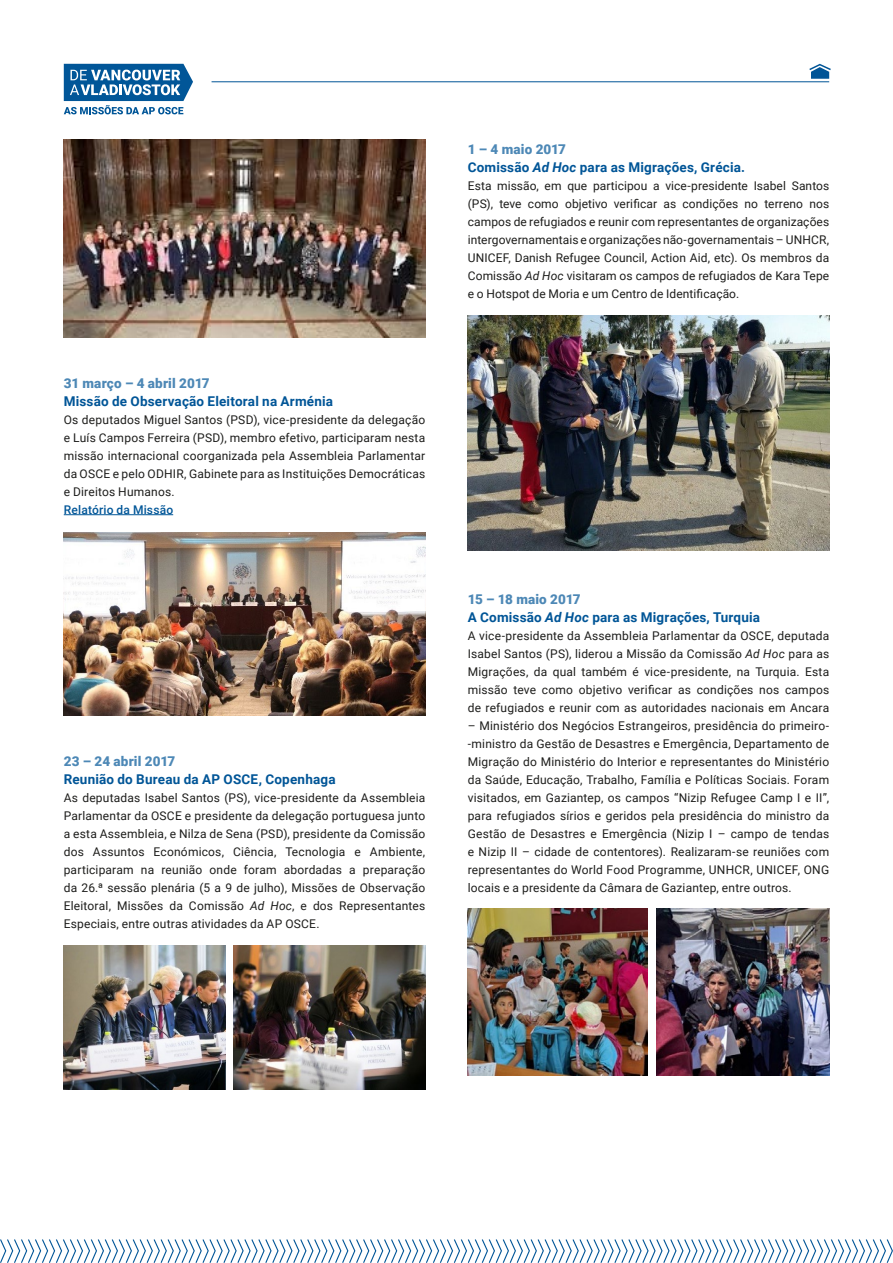
<style>
.page{position:relative;width:893px;height:1263px;background:#fff}
.page>*{position:absolute;margin:0;border:0;box-sizing:border-box;transform-origin:0 0}
.t1{font:700 13.5px/18px "Roboto";letter-spacing:.01em;color:#015597}
.t2{font:900 13.5px "Roboto";letter-spacing:.005em;color:#4d88b6}
.t3{font:12px/18px "Roboto";letter-spacing:.015em;color:#1d1d1b;text-align:justify}
.t4{font:500 12px "Roboto";letter-spacing:.015em;color:#015698}
.s1{font-style:italic}
.s2{font-weight:900;color:#4d88b6}
</style>
<div class="page">
<svg style="left:0;top:1239px;width:893px;height:24px"></svg>
<hr style="left:64px;top:514px;width:109px;height:1px;background:#015698">
<img style="left:64px;top:139px;width:361px;height:198px">
<img style="left:64px;top:532px;width:361px;height:183px">
<img style="left:64px;top:946px;width:161px;height:144px">
<img style="left:233px;top:946px;width:192px;height:144px">
<img style="left:468px;top:316px;width:361px;height:234px">
<img style="left:468px;top:908px;width:179px;height:167px">
<img style="left:657px;top:908px;width:173px;height:167px">
<svg style="left:64px;top:64px;width:129px;height:50px"></svg>
<hr style="left:212px;top:81px;width:617px;height:1px;background:#015597">
<svg style="left:809px;top:63px;width:22px;height:16px"></svg>
<p class="t2" style="left:64px;top:374px;width:147px">31 março – 4 abril 2017</p>
<p class="t1" style="left:64px;top:391px;width:271px">Missão de Observação Eleitoral na Arménia</p>
<p class="t3" style="left:64px;top:410px;width:363px">Os deputados Miguel Santos (PSD), vice-presidente da delegação e Luís Campos Ferreira (PSD), membro efetivo, participaram nesta missão internacional coorganizada pela Assembleia Parlamentar da OSCE e pelo ODHIR, Gabinete para as Instituições Democráticas e Direitos Humanos.</p>
<p class="t4" style="left:64px;top:501px;width:111px">Relatório da Missão</p>
<p class="t2" style="left:64px;top:752px;width:113px">23 – 24 abril 2017</p>
<p class="t1" style="left:64px;top:769px;width:273px">Reunião do Bureau da AP OSCE, Copenhaga</p>
<p class="t3" style="left:64px;top:788px;width:363px">As deputadas Isabel Santos (PS), vice-presidente da Assembleia Parlamentar da OSCE e presidente da delegação portuguesa junto a esta Assembleia, e Nilza de Sena (PSD), presidente da Comissão dos Assuntos Económicos, Ciência, Tecnologia e Ambiente, participaram na reunião onde foram abordadas a preparação da 26.ª sessão plenária (5 a 9 de julho), Missões de Observação Eleitoral, Missões da Comissão <span class="s1">Ad Hoc</span>, e dos Representantes Especiais, entre outras atividades da AP OSCE.</p>
<p class="t1" style="left:468px;top:139px;width:279px"><span class="s2">1 – 4 maio 2017<br></span>Comissão <span class="s1">Ad Hoc</span> para as Migrações, Grécia.</p>
<p class="t3" style="left:468px;top:176px;width:363px">Esta missão, em que participou a vice-presidente Isabel Santos (PS), teve como objetivo verificar as condições no terreno nos campos de refugiados e reunir com representantes de organizações intergovernamentais e organizações não-governamentais – UNHCR, UNICEF, Danish Refugee Council, Action Aid, etc). Os membros da Comissão <span class="s1">Ad Hoc</span> visitaram os campos de refugiados de Kara Tepe e o Hotspot de Moria e um Centro de Identificação.</p>
<p class="t1" style="left:468px;top:589px;width:294px"><span class="s2">15 – 18 maio 2017<br></span>A Comissão <span class="s1">Ad Hoc</span> para as Migrações, Turquia</p>
<p class="t3" style="left:468px;top:626px;width:363px">A vice-presidente da Assembleia Parlamentar da OSCE, deputada Isabel Santos (PS), liderou a Missão da Comissão <span class="s1">Ad Hoc</span> para as Migrações, da qual também é vice-presidente, na Turquia. Esta missão teve como objetivo verificar as condições nos campos de refugiados e reunir com as autoridades nacionais em Ancara</p>
<p class="t3" style="left:468px;top:716px;width:363px">– Ministério dos Negócios Estrangeiros, presidência do primeiro--ministro da Gestão de Desastres e Emergência, Departamento de Migração do Ministério do Interior e representantes do Ministério da Saúde, Educação, Trabalho, Família e Políticas Sociais. Foram visitados, em Gaziantep, os campos “Nizip Refugee Camp I e II”, para refugiados sírios e geridos pela presidência do ministro da Gestão de Desastres e Emergência (Nizip I – campo de tendas e Nizip II – cidade de contentores). Realizaram-se reuniões com representantes do World Food Programme, UNHCR, UNICEF, ONG locais e a presidente da Câmara de Gaziantep, entre outros.</p>
</div>
